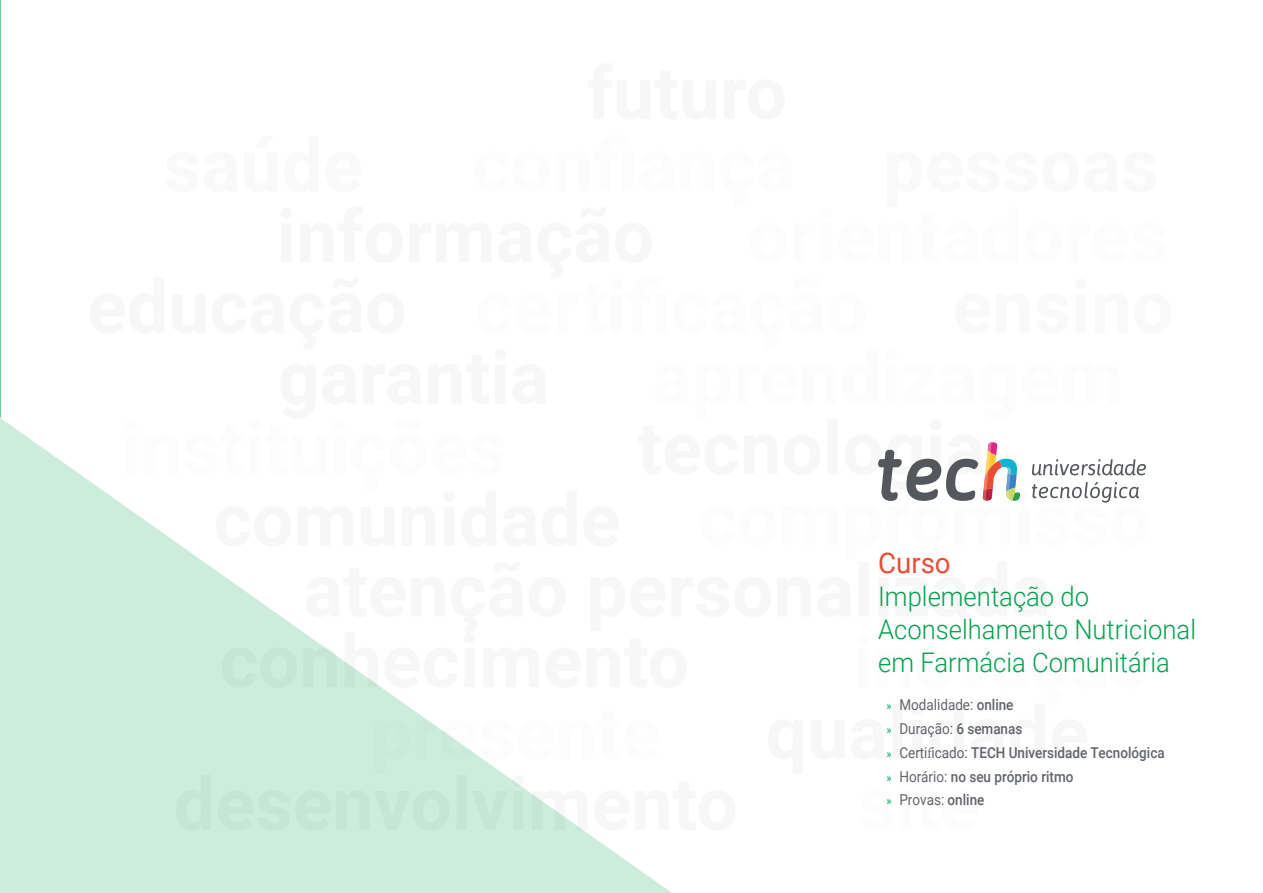
<style>
.page{position:relative;width:1263px;height:893px;background:#fff}
.page>*{position:absolute;margin:0;border:0;box-sizing:border-box;transform-origin:0 0}
.t1{font:28.5px "Roboto";color:#e94d35}
.t2{font:300 27px/33px "Roboto";color:#04a14d;scale:.95 1}
.t3{font:500 15px/23.7px "Roboto";color:#61646a;scale:.9 1}
.s1{font-weight:400;font-size:12px;color:#04a14d}
.s2{font-weight:400}
.s3{font-family:"Minion Pro";font-weight:400}
</style>
<div class="page">
<hr style="left:0;top:0;width:1px;height:418px;background:#04a14d">
<svg style="left:0;top:418px;width:672px;height:475px;fill:#cdecdc"></svg>
<svg style="left:90px;top:418px;width:1056px;height:142px"></svg>
<h1 class="t1" style="left:878px;top:543px;width:74px">Curso</h1>
<h2 class="t2" style="left:878px;top:579px;width:336px">Implementação do<br>Aconselhamento Nutricional em Farmácia Comunitária</h2>
<p class="t3" style="left:887px;top:692px;width:310px"><span class="s1">»</span> <span class="s2">Modalidade:</span> online<br><span class="s1">»</span> <span class="s2">Duração:</span> 6 semanas<br><span class="s1">»</span> <span class="s2">Certi</span><span class="s3">f</span><span class="s2">icado:</span> TECH Universidade Tecnológica <span class="s1">»</span> <span class="s2">Horário:</span> no seu próprio ritmo<br><span class="s1">»</span> <span class="s2">Provas:</span> online</p>
</div>
